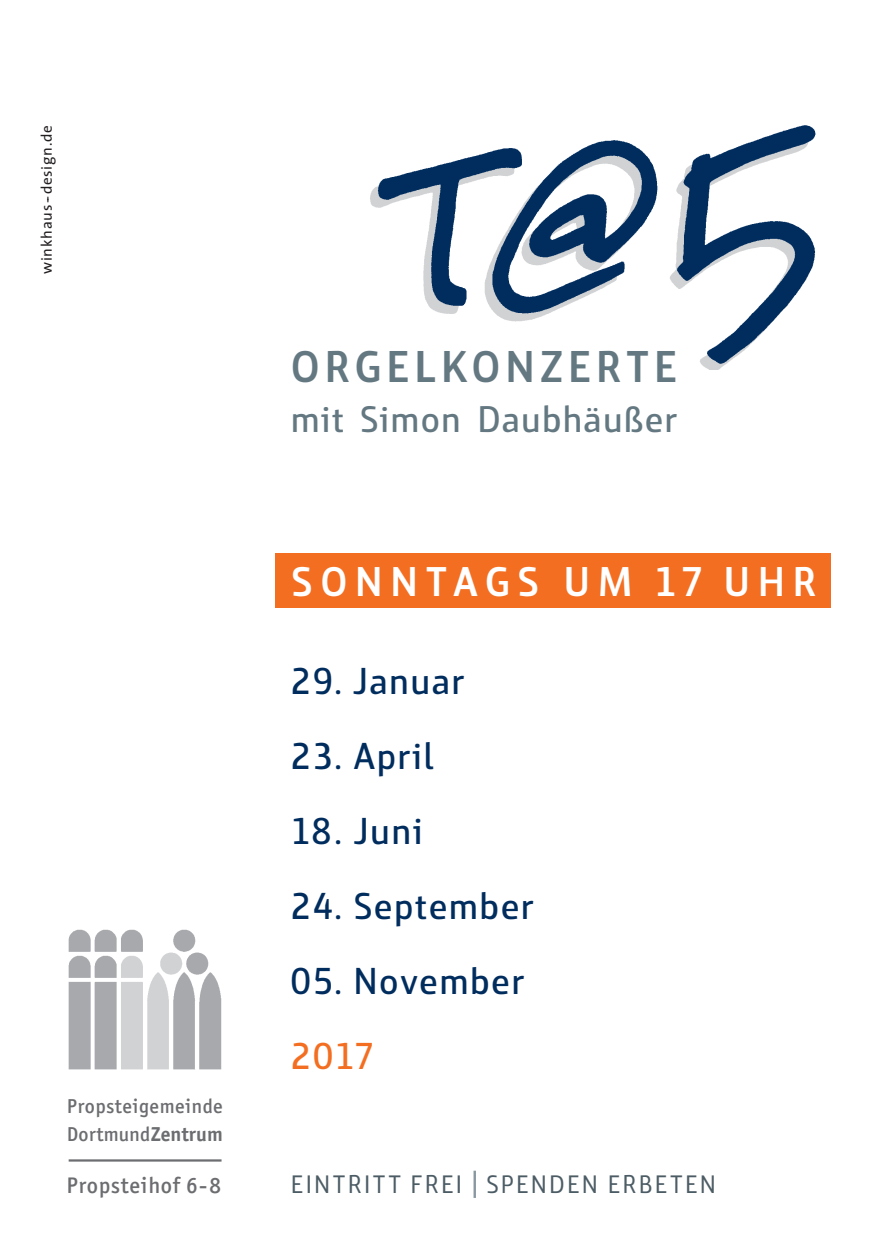
<style>
.page{position:relative;width:893px;height:1259px;background:#fff}
.page>*{position:absolute;margin:0;border:0;box-sizing:border-box;transform-origin:0 0}
.t1{font:700 42.6px "Yalta Sans Pro";letter-spacing:.12em;color:#647882}
.t2{font:700 39.9px "Yalta Sans Pro";letter-spacing:.195em;color:#fff}
.t3{font:500 36px "Yalta Sans Pro";letter-spacing:.04em;color:#002d5e}
.t4{font:500 36px "Yalta Sans Pro";color:#f36e21}
.t5{font:500 35.7px "Yalta Sans Pro";letter-spacing:.035em;color:#647882}
.t6{font:24.3px "Yalta Sans Pro";letter-spacing:.095em;color:#4c5c65}
.t7{font:500 22.5px "Officina San ITC";letter-spacing:.03em;color:#6c6d70}
.t8{font:500 20.1px "Officina San ITC";letter-spacing:.025em;color:#6c6d70}
.t9{font:500 20.1px "Officina San ITC";color:#6c6d70}
.t10{font:15px "The Sans";letter-spacing:.05em;color:#231f20}
.s1{font-weight:700}
.s2{font-size:24.9px}
</style>
<div class="page">
<div style="left:275px;top:554px;width:556px;height:54px;background:#f36e21"></div>
<hr style="left:473px;top:1170px;width:3px;height:28px;background:#8897a0">
<img style="left:374px;top:125px;width:442px;height:242px">
<hr style="left:69px;top:1159px;width:153px;height:2px;background:#6c6d70">
<img style="left:68px;top:929px;width:154px;height:141px">
<p class="t10" style="left:34px;top:274px;width:150px;rotate:-90deg">winkhaus--design.de</p>
<p class="t8" style="left:67px;top:1094px;width:157px">Propsteigemeinde</p>
<p class="t9" style="left:67px;top:1122px;width:157px">Dortmund<span class="s1">Zentrum</span></p>
<p class="t7" style="left:67px;top:1172px;width:156px">Propsteihof 6-8</p>
<p class="t1" style="left:291px;top:343px;width:388px">ORGELKONZERTE</p>
<p class="t5" style="left:291px;top:399px;width:388px">mit Simon Daubhäußer</p>
<p class="t2" style="left:291px;top:559px;width:527px">SONNTAGS UM 17 UHR</p>
<p class="t3" style="left:291px;top:661px;width:176px">29. Januar</p>
<p class="t3" style="left:291px;top:736px;width:145px">23. April</p>
<p class="t3" style="left:291px;top:811px;width:133px">18. Juni</p>
<p class="t3" style="left:291px;top:886px;width:245px">24. September</p>
<p class="t3" style="left:291px;top:961px;width:236px">05. November</p>
<p class="t4" style="left:291px;top:1036px;width:85px">2017</p>
<p class="t6" style="left:291px;top:1171px;width:427px">EINT<span class="s2">R</span>ITT F<span class="s2">R</span>EI SPENDEN E<span class="s2">R</span>BETEN</p>
</div>
